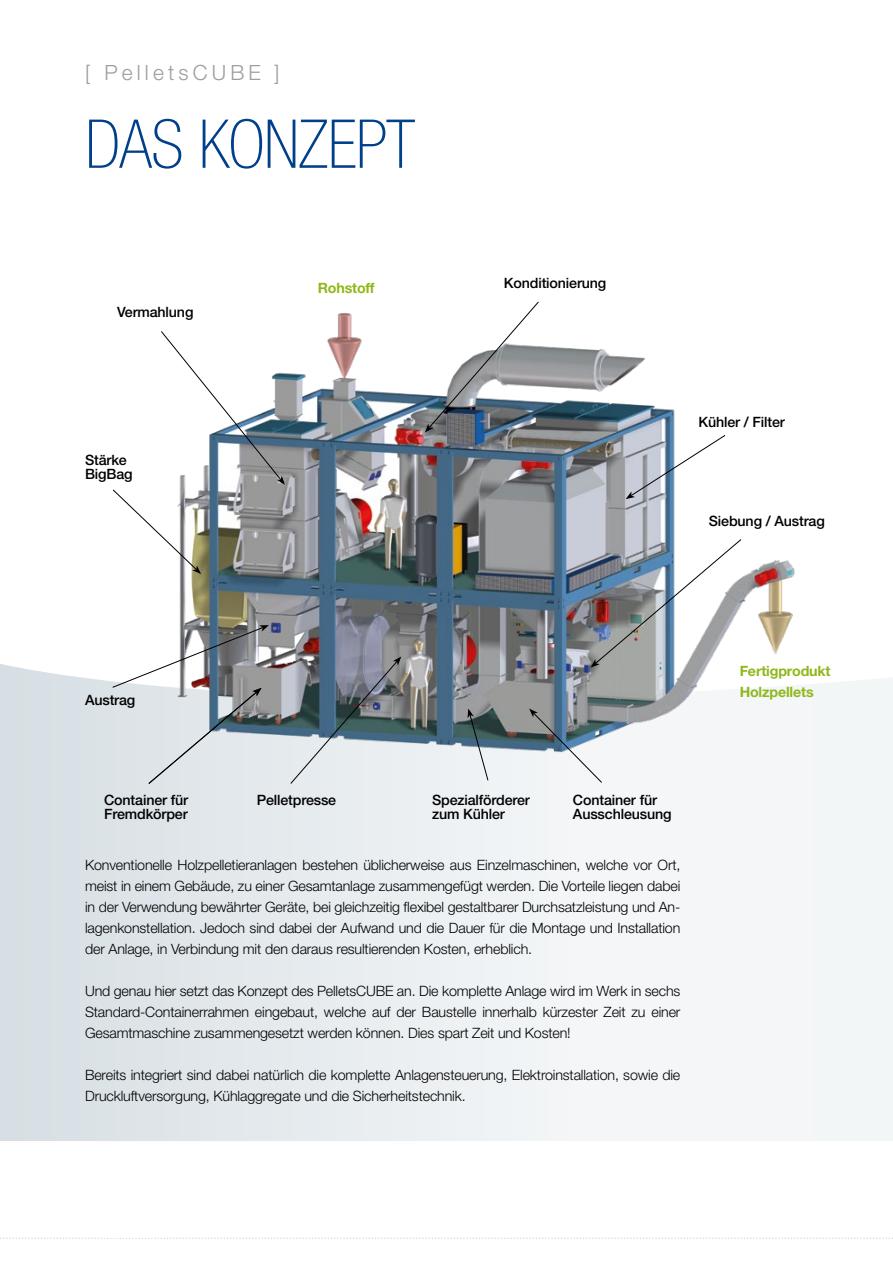
<style>
.page{position:relative;width:893px;height:1263px;background:#fff}
.page>*{position:absolute;margin:0;border:0;box-sizing:border-box;transform-origin:0 0}
.t1{font:100 condensed 67.5px "Helvetica Neue";letter-spacing:-.01em;color:#003f89}
.t2{font:300 21px "Helvetica Neue";letter-spacing:.2em;color:#9d9d9c}
.t3{font:300 14.25px/21px "Helvetica Neue";letter-spacing:-.01em;color:#000;text-align:justify}
.t4{font:500 14.25px/13.5px "Helvetica Neue";letter-spacing:-.01em;color:#000}
.t5{font:700 14.25px/21px "Helvetica Neue";letter-spacing:-.01em;color:#8fb81a}
</style>
<div class="page">
<svg style="left:0;top:664px;width:893px;height:477px"></svg>
<svg style="left:0;top:1237px;width:893px;height:2px"></svg>
<img style="left:179px;top:313px;width:628px;height:465px">
<svg style="left:425px;top:301px;width:114px;height:132px"></svg>
<svg style="left:626px;top:435px;width:100px;height:64px"></svg>
<svg style="left:590px;top:539px;width:152px;height:129px"></svg>
<svg style="left:290px;top:656px;width:111px;height:128px;background:#909ca5"></svg>
<svg style="left:112px;top:625px;width:157px;height:159px"></svg>
<svg style="left:467px;top:708px;width:21px;height:73px"></svg>
<svg style="left:529px;top:708px;width:73px;height:75px"></svg>
<svg style="left:112px;top:331px;width:173px;height:243px"></svg>
<h2 class="t2" style="left:85px;top:60px;width:196px">[ PelletsCUBE ]</h2>
<h1 class="t1" style="left:85px;top:106px;width:331px">DAS KONZEPT</h1>
<p class="t4" style="left:117px;top:305px;width:78px">Vermahlung</p>
<p class="t4" style="left:85px;top:453px;width:49px">Stärke<br>BigBag</p>
<p class="t5" style="left:318px;top:277px;width:58px">Rohstoff</p>
<p class="t4" style="left:504px;top:276px;width:104px">Konditionierung</p>
<p class="t4" style="left:698px;top:415px;width:88px">Kühler / Filter</p>
<p class="t4" style="left:709px;top:514px;width:117px">Siebung / Austrag</p>
<p class="t4" style="left:85px;top:693px;width:52px">Austrag</p>
<p class="t4" style="left:104px;top:793px;width:86px">Container für<br>Fremdkörper</p>
<p class="t4" style="left:257px;top:793px;width:81px">Pelletpresse</p>
<p class="t4" style="left:432px;top:793px;width:99px">Spezialförderer zum Kühler</p>
<p class="t4" style="left:573px;top:793px;width:100px">Container für<br>Ausschleusung</p>
<p class="t3" style="left:85px;top:854px;width:597px">Konventionelle Holzpelletieranlagen bestehen üblicherweise aus Einzelmaschinen, welche vor Ort, meist in einem Gebäude, zu einer Gesamtanlage zusammengefügt werden. Die Vorteile liegen dabei in der Verwendung bewährter Geräte, bei gleichzeitig flexibel gestaltbarer Durchsatzleistung und An&shy;lagenkonstellation. Jedoch sind dabei der Aufwand und die Dauer für die Montage und Installation der Anlage, in Verbindung mit den daraus resultierenden Kosten, erheblich.</p>
<p class="t3" style="left:85px;top:980px;width:597px">Und genau hier setzt das Konzept des PelletsCUBE an. Die komplette Anlage wird im Werk in sechs Standard-Containerrahmen eingebaut, welche auf der Baustelle innerhalb kürzester Zeit zu einer Gesamtmaschine zusammengesetzt werden können. Dies spart Zeit und Kosten!</p>
<p class="t3" style="left:85px;top:1064px;width:597px">Bereits integriert sind dabei natürlich die komplette Anlagensteuerung, Elektroinstallation, sowie die<br>Druckluftversorgung, Kühlaggregate und die Sicherheitstechnik.</p>
<p class="t5" style="left:740px;top:660px;width:92px">Fertigprodukt<br>Holzpellets</p>
</div>
